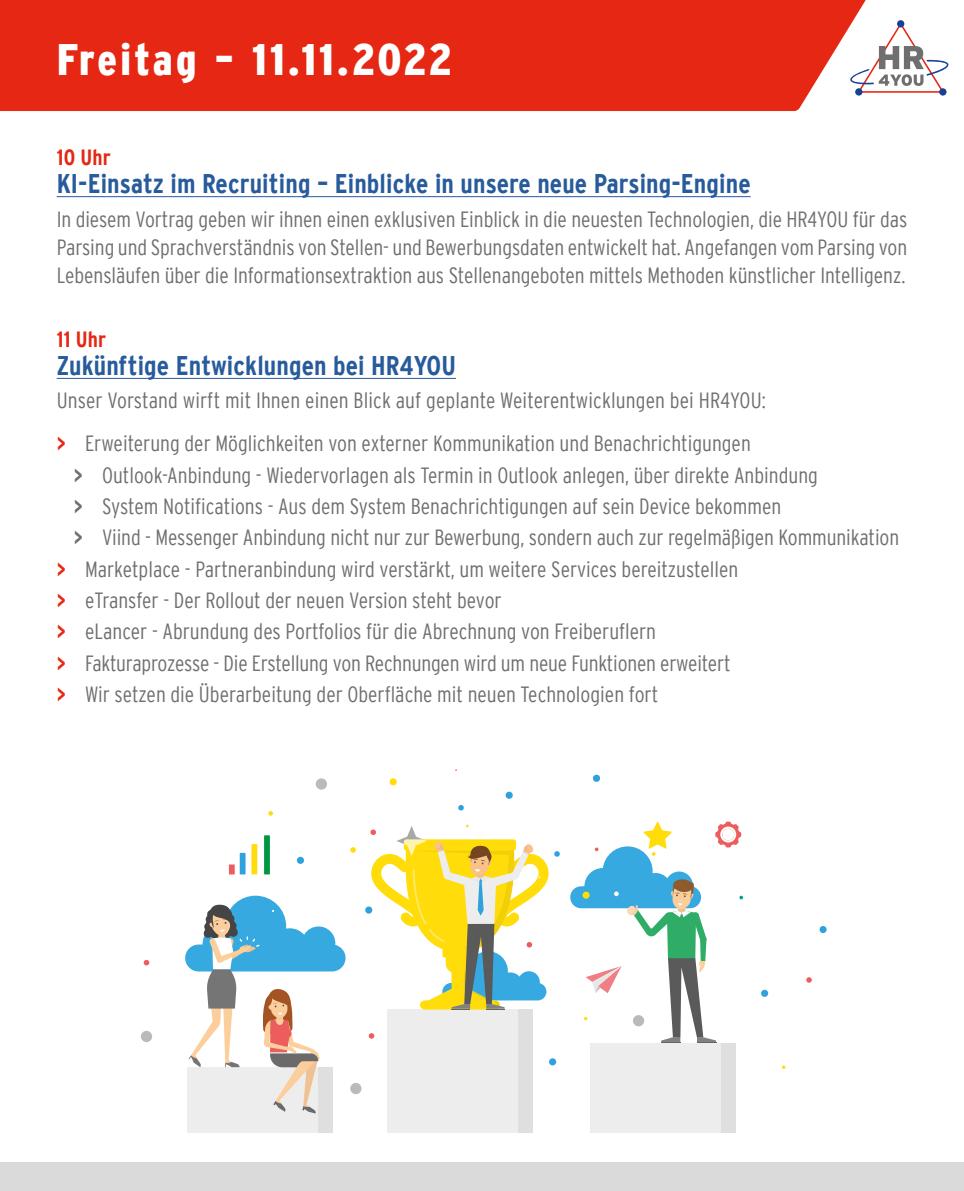
<style>
.page{position:relative;width:964px;height:1191px;background:#fff}
.page>*{position:absolute;margin:0;border:0;box-sizing:border-box;transform-origin:0 0}
.t1{font:900 condensed 44px "Interstate";letter-spacing:.07em;color:#fff}
.t2{font:700 condensed 27px "Interstate";letter-spacing:.005em;color:#275b9b}
.t3{font:300 condensed 22px/28px "Interstate";color:#706f6f;text-align:justify}
.t4{font:700 condensed 22px "Interstate";letter-spacing:.005em;color:#e52713}
.s1{font-weight:700;color:#e52713}
.s2{font-weight:700}
</style>
<div class="page">
<div style="left:187px;top:1067px;width:145px;height:65px;background:#ededed"></div>
<div style="left:318px;top:1067px;width:14px;height:65px;background:#dfdfdf"></div>
<div style="left:387px;top:1009px;width:145px;height:124px;background:#ededed"></div>
<div style="left:590px;top:1043px;width:145px;height:89px;background:#ededed"></div>
<div style="left:518px;top:1009px;width:14px;height:124px;background:#dfdfdf"></div>
<div style="left:721px;top:1042px;width:14px;height:90px;background:#dfdfdf"></div>
<div style="left:316px;top:778px;width:11px;height:11px;background:#bababa;border-radius:50%"></div>
<div style="left:141px;top:1030px;width:11px;height:12px;background:#bababa;border-radius:50%"></div>
<div style="left:350px;top:1082px;width:11px;height:12px;background:#bababa;border-radius:50%"></div>
<svg style="left:806px;top:977px;width:6px;height:5px"></svg>
<svg style="left:369px;top:1033px;width:5px;height:5px"></svg>
<svg style="left:144px;top:960px;width:5px;height:5px"></svg>
<svg style="left:458px;top:805px;width:6px;height:5px"></svg>
<svg style="left:350px;top:847px;width:6px;height:6px"></svg>
<div style="left:390px;top:778px;width:7px;height:7px;background:#ffdc0a;border-radius:50%"></div>
<svg style="left:593px;top:774px;width:7px;height:8px"></svg>
<div style="left:819px;top:926px;width:7px;height:7px;background:#2fa1dc;border-radius:50%"></div>
<div style="left:549px;top:1058px;width:7px;height:7px;background:#2fa1dc;border-radius:50%"></div>
<div style="left:506px;top:791px;width:7px;height:8px;background:#2fa1dc;border-radius:50%"></div>
<div style="left:761px;top:989px;width:7px;height:8px;background:#2fa1dc;border-radius:50%"></div>
<svg style="left:268px;top:811px;width:5px;height:4px"></svg>
<svg style="left:185px;top:895px;width:161px;height:218px"></svg>
<div style="left:297px;top:856px;width:7px;height:8px;background:#2fa1dc;border-radius:50%"></div>
<svg style="left:366px;top:824px;width:194px;height:185px"></svg>
<svg style="left:570px;top:821px;width:173px;height:222px"></svg>
<div style="left:240px;top:853px;width:5px;height:21px;background:#2fa1dc"></div>
<div style="left:229px;top:864px;width:6px;height:10px;background:#eb5e5d"></div>
<div style="left:251px;top:844px;width:6px;height:30px;background:#ffdc0a"></div>
<div style="left:264px;top:835px;width:6px;height:39px;background:#009641"></div>
<div style="left:0;top:0;width:810px;height:111px;background:#e52713"></div>
<div style="left:0;top:1162px;width:964px;height:29px;background:#dadada"></div>
<svg style="left:810px;top:0;width:139px;height:96px"></svg>
<hr style="left:57px;top:196px;width:694px;height:1px;background:#275b9b">
<hr style="left:57px;top:378px;width:399px;height:1px;background:#275b9b">
<h1 class="t1" style="left:57px;top:35px;width:397px">Freitag – 11.11.2022</h1>
<p class="t4" style="left:57px;top:145px;width:56px">10 Uhr</p>
<p class="t2" style="left:57px;top:168px;width:695px">KI-Einsatz im Recruiting – Einblicke in unsere neue Parsing-Engine</p>
<p class="t3" style="left:57px;top:205px;width:852px">In diesem Vortrag geben wir ihnen einen exklusiven Einblick in die neuesten Technologien, die HR4YOU für das Parsing und Sprachverständnis von Stellen- und Bewerbungsdaten entwickelt hat. Angefangen vom Parsing von Lebensläufen über die Informationsextraktion aus Stellenangeboten mittels Methoden künstlicher Intelligenz.</p>
<p class="t4" style="left:57px;top:327px;width:51px">11 Uhr</p>
<p class="t2" style="left:57px;top:350px;width:401px">Zukünftige Entwicklungen bei HR4YOU</p>
<p class="t3" style="left:57px;top:379px;width:710px;line-height:42.6px">Unser Vorstand wirft mit Ihnen einen Blick auf geplante Weiterentwicklungen bei HR4YOU: <span class="s1">&gt;</span> Erweiterung der Möglichkeiten von externer Kommunikation und Benachrichtigungen</p>
<p class="t3" style="left:74px;top:460px;width:746px"><span class="s2">&gt;</span> Outlook-Anbindung - Wiedervorlagen als Termin in Outlook anlegen, über direkte Anbindung</p>
<p class="t3" style="left:74px;top:492px;width:709px"><span class="s2">&gt;</span> System Notifications - Aus dem System Benachrichtigungen auf sein Device bekommen</p>
<p class="t3" style="left:74px;top:523px;width:827px"><span class="s2">&gt;</span> Viind - Messenger Anbindung nicht nur zur Bewerbung, sondern auch zur regelmäßigen Kommunikation</p>
<p class="t3" style="left:57px;top:554px;width:683px"><span class="s1">&gt;</span> Marketplace - Partneranbindung wird verstärkt, um weitere Services bereitzustellen</p>
<p class="t3" style="left:57px;top:586px;width:446px"><span class="s1">&gt;</span> eTransfer - Der Rollout der neuen Version steht bevor</p>
<p class="t3" style="left:57px;top:617px;width:601px"><span class="s1">&gt;</span> eLancer - Abrundung des Portfolios für die Abrechnung von Freiberuflern</p>
<p class="t3" style="left:57px;top:648px;width:675px"><span class="s1">&gt;</span> Fakturaprozesse - Die Erstellung von Rechnungen wird um neue Funktionen erweitert</p>
<p class="t3" style="left:57px;top:680px;width:603px"><span class="s1">&gt;</span> Wir setzen die Überarbeitung der Oberfläche mit neuen Technologien fort</p>
</div>
